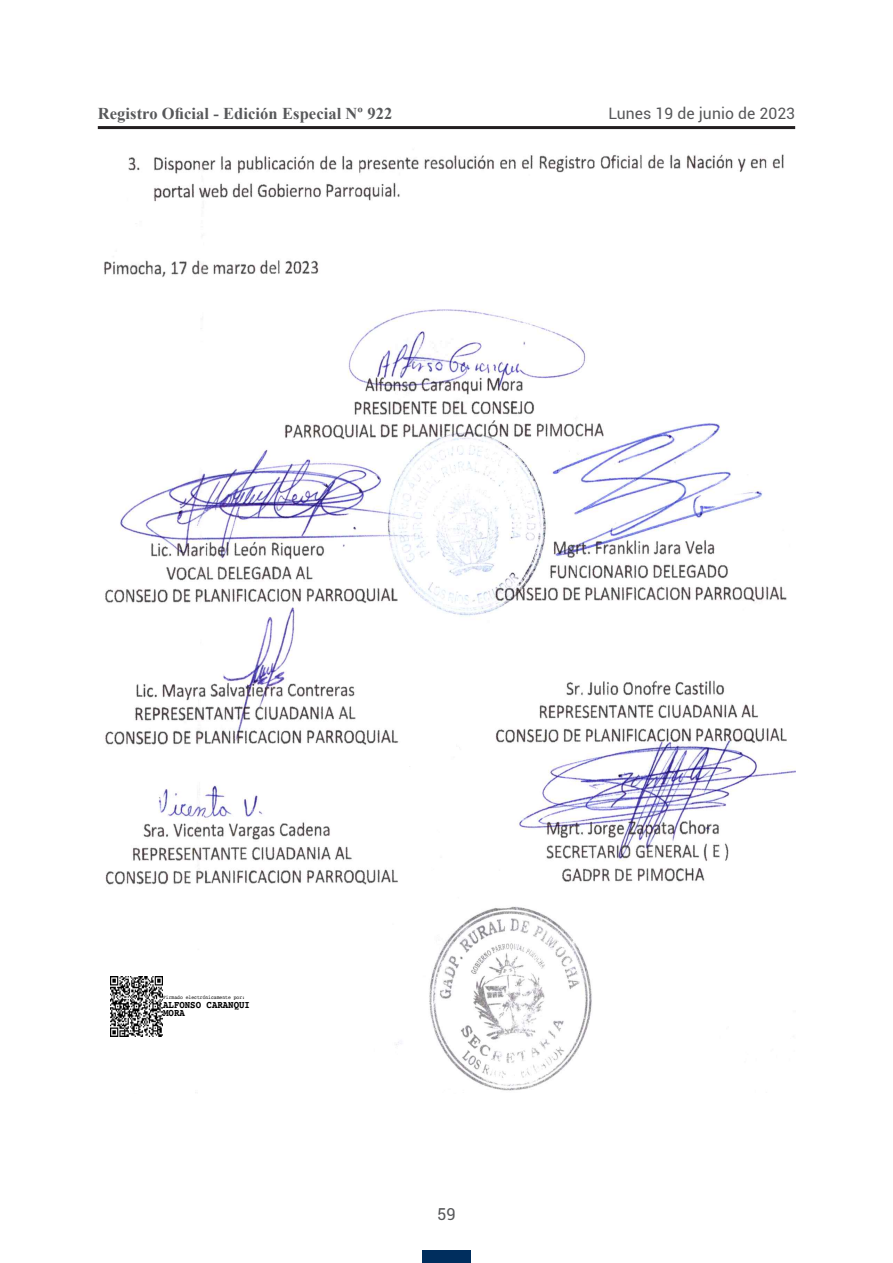
<style>
.page{position:relative;width:893px;height:1263px;background:#fff}
.page>*{position:absolute;margin:0;border:0;box-sizing:border-box;transform-origin:0 0}
.t1{font:700 16.5px "Times New Roman";letter-spacing:.005em;color:#57585a}
.t2{font:16.5px "Roboto";color:#57585a}
.t3{font:15.75px "Roboto";letter-spacing:.005em;color:#57585a}
.t4{font:700 10.35px/8.7px "Courier";color:#000;scale:.88 1}
.t5{font:5.4px "Courier";color:#000;scale:.88 1}
</style>
<div class="page">
<hr style="left:98px;top:126px;width:697px;height:3px;background:#231f20">
<div style="left:422px;top:1250px;width:49px;height:13px;background:#002e5e"></div>
<img style="left:104px;top:154px;width:691px;height:937px">
<img style="left:110px;top:977px;width:52px;height:59px">
<p class="t1" style="left:98px;top:102px;width:296px">Registro Oficial - Edición Especial Nº 922</p>
<p class="t3" style="left:608px;top:102px;width:188px">Lunes 19 de junio de 2023</p>
<p class="t5" style="left:163px;top:993px;width:94px">Firmado electrónicamente por:</p>
<p class="t4" style="left:163px;top:999px;width:100px">ALFONSO CARANQUI<br>MORA</p>
<p class="t2" style="left:437px;top:1203px;width:20px">59</p>
</div>
